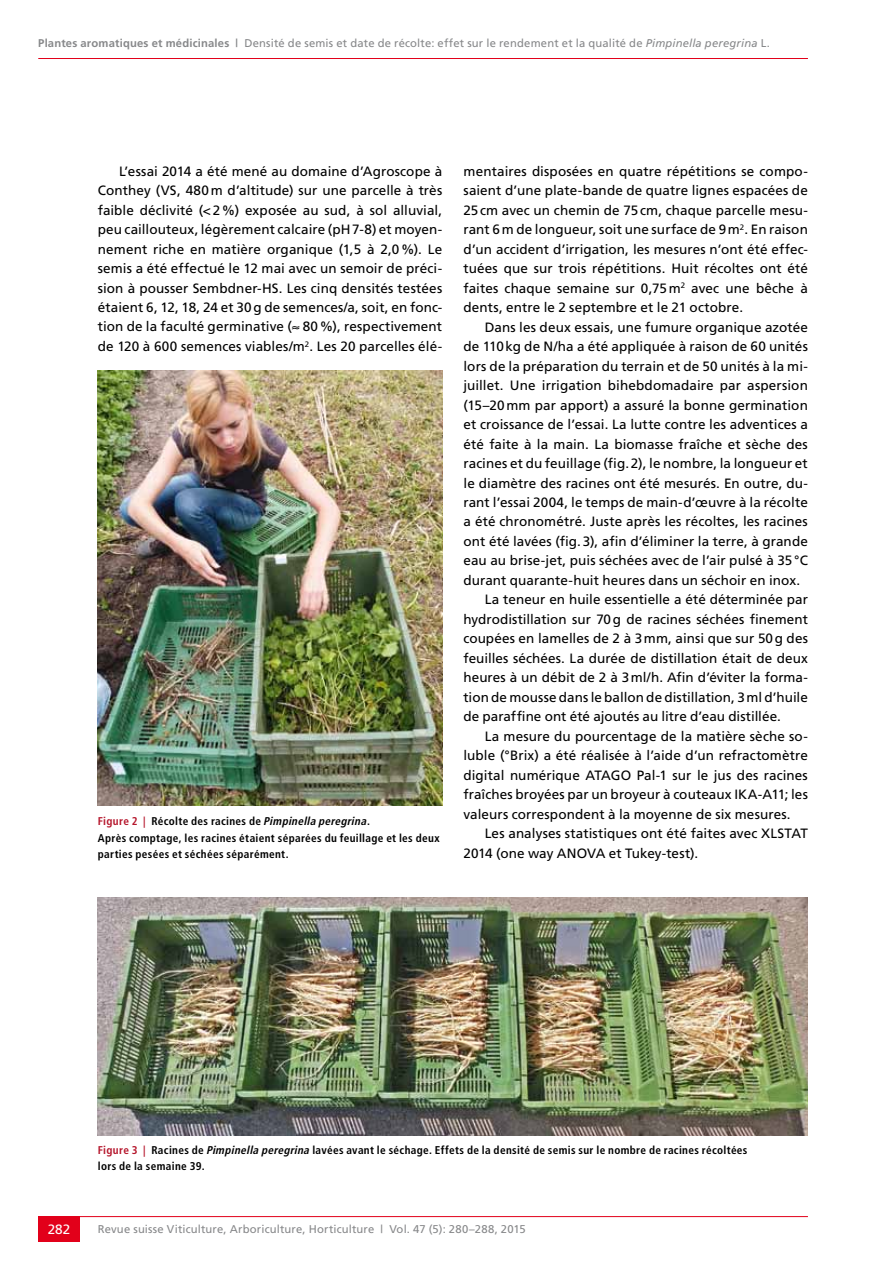
<style>
.page{position:relative;width:893px;height:1263px;background:#fff}
.page>*{position:absolute;margin:0;border:0;box-sizing:border-box;transform-origin:0 0}
.t1{font:13.5px/19.5px "Frutiger";letter-spacing:.005em;color:#000;text-align:justify}
.t2{font:13.5px "Frutiger";color:#fff}
.t3{font:700 condensed 11.25px/16.5px "Frutiger";letter-spacing:.03em;color:#000}
.t4{font:11.25px "Frutiger";letter-spacing:.015em;color:#87888a}
.s1{font-weight:700}
.s2{font-style:italic}
.s3{color:#b5152b}
</style>
<div class="page">
<hr style="left:38px;top:58px;width:770px;height:1px;background:#e2001a">
<hr style="left:38px;top:1216px;width:770px;height:1px;background:#e2001a">
<div style="left:38px;top:1216px;width:42px;height:26px;background:#e2001a"></div>
<img style="left:98px;top:370px;width:344px;height:435px">
<img style="left:98px;top:897px;width:710px;height:238px">
<p class="t4" style="left:38px;top:37px;width:733px"><span class="s1">Plantes aromatiques et médicinales |</span> Densité de semis et date de récolte: effet sur le rendement et la qualité de <span class="s2">Pimpinella peregrina</span> L.</p>
<p class="t1" style="left:98px;top:161px;width:346px;text-indent:21px">L’essai 2014 a été mené au domaine d’Agroscope à Conthey (VS, 480m d’altitude) sur une parcelle à très faible déclivité (&lt;2%) exposée au sud, à sol alluvial, peu caillouteux, légèrement calcaire (pH7-8) et moyen&shy;nement riche en matière organique (1,5 à 2,0%). Le semis a été effectué le 12 mai avec un semoir de préci&shy;sion à pousser Sembdner-HS. Les cinq densités testées étaient 6, 12, 18, 24 et 30g de semences/a, soit, en fonc&shy;tion de la faculté germinative (≈ 80%), respectivement de 120 à 600 semences viables/m<sup>2</sup>. Les 20 parcelles élé-</p>
<p class="t1" style="left:463px;top:161px;width:346px">mentaires disposées en quatre répétitions se compo&shy;saient d’une plate-bande de quatre lignes espacées de 25cm avec un chemin de 75cm, chaque parcelle mesu&shy;rant 6m de longueur, soit une surface de 9m<sup>2</sup>. En raison d’un accident d’irrigation, les mesures n’ont été effec&shy;tuées que sur trois répétitions. Huit récoltes ont été faites chaque semaine sur 0,75m<sup>2</sup> avec une bêche à dents, entre le 2 septembre et le 21 octobre.</p>
<p class="t1" style="left:485px;top:317px;width:325px">Dans les deux essais, une fumure organique azotée</p>
<p class="t1" style="left:463px;top:336px;width:346px">de 110kg de N/ha a été appliquée à raison de 60 unités</p>
<p class="t1" style="left:463px;top:356px;width:346px">lors de la préparation du terrain et de 50 unités à la mi-</p>
<p class="t1" style="left:463px;top:375px;width:346px">juillet. Une irrigation bihebdomadaire par aspersion</p>
<p class="t1" style="left:463px;top:395px;width:346px">(15–20mm par apport) a assuré la bonne germination</p>
<p class="t1" style="left:463px;top:414px;width:346px">et croissance de l’essai. La lutte contre les adventices a</p>
<p class="t1" style="left:463px;top:434px;width:346px">été faite à la main. La biomasse fraîche et sèche des</p>
<p class="t1" style="left:463px;top:453px;width:346px">racines et du feuillage (fig.2), le nombre, la longueur et</p>
<p class="t1" style="left:463px;top:473px;width:346px">le diamètre des racines ont été mesurés. En outre, du-</p>
<p class="t1" style="left:463px;top:492px;width:346px">rant l’essai 2004, le temps de main-d’œuvre à la récolte</p>
<p class="t1" style="left:463px;top:512px;width:346px">a été chronométré. Juste après les récoltes, les racines</p>
<p class="t1" style="left:463px;top:531px;width:346px">ont été lavées (fig.3), afin d’éliminer la terre, à grande</p>
<p class="t1" style="left:463px;top:551px;width:346px">eau au brise-jet, puis séchées avec de l’air pulsé à 35°C</p>
<p class="t1" style="left:463px;top:570px;width:338px">durant quarante-huit heures dans un séchoir en inox.</p>
<p class="t1" style="left:485px;top:590px;width:325px">La teneur en huile essentielle a été déterminée par</p>
<p class="t1" style="left:463px;top:609px;width:346px">hydrodistillation sur 70g de racines séchées finement</p>
<p class="t1" style="left:463px;top:629px;width:346px">coupées en lamelles de 2 à 3mm, ainsi que sur 50g des</p>
<p class="t1" style="left:463px;top:648px;width:346px">feuilles séchées. La durée de distillation était de deux</p>
<p class="t1" style="left:463px;top:668px;width:346px">heures à un débit de 2 à 3ml/h. Afin d’éviter la forma-</p>
<p class="t1" style="left:463px;top:687px;width:346px">tion de mousse dans le ballon de distillation, 3ml d’huile</p>
<p class="t1" style="left:463px;top:707px;width:319px">de paraffine ont été ajoutés au litre d’eau distillée.</p>
<p class="t1" style="left:485px;top:726px;width:325px">La mesure du pourcentage de la matière sèche so-</p>
<p class="t1" style="left:463px;top:746px;width:346px">luble (°Brix) a été réalisée à l’aide d’un refractomètre</p>
<p class="t1" style="left:463px;top:765px;width:346px">digital numérique ATAGO Pal-1 sur le jus des racines</p>
<p class="t1" style="left:463px;top:785px;width:346px">fraîches broyées par un broyeur à couteaux IKA-A11; les</p>
<p class="t1" style="left:463px;top:804px;width:329px">valeurs correspondent à la moyenne de six mesures.</p>
<p class="t1" style="left:485px;top:824px;width:325px">Les analyses statistiques ont été faites avec XLSTAT</p>
<p class="t1" style="left:463px;top:843px;width:236px">2014 (one way ANOVA et Tukey-test).</p>
<p class="t3" style="left:98px;top:813px;width:343px"><span class="s3">Figure 2 |</span> Récolte des racines de <span class="s2">Pimpinella peregrina</span>.<br>Après comptage, les racines étaient séparées du feuillage et les deux parties pesées et séchées séparément.</p>
<p class="t3" style="left:98px;top:1141px;width:651px"><span class="s3">Figure 3 |</span> Racines de <span class="s2">Pimpinella peregrina</span> lavées avant le séchage. Effets de la densité de semis sur le nombre de racines récoltées lors de la semaine 39.</p>
<p class="t2" style="left:48px;top:1221px;width:24px">282</p>
<p class="t4" style="left:98px;top:1223px;width:429px">Revue suisse Viticulture, Arboriculture, Horticulture | Vol. 47 (5): 280–288, 2015</p>
</div>
